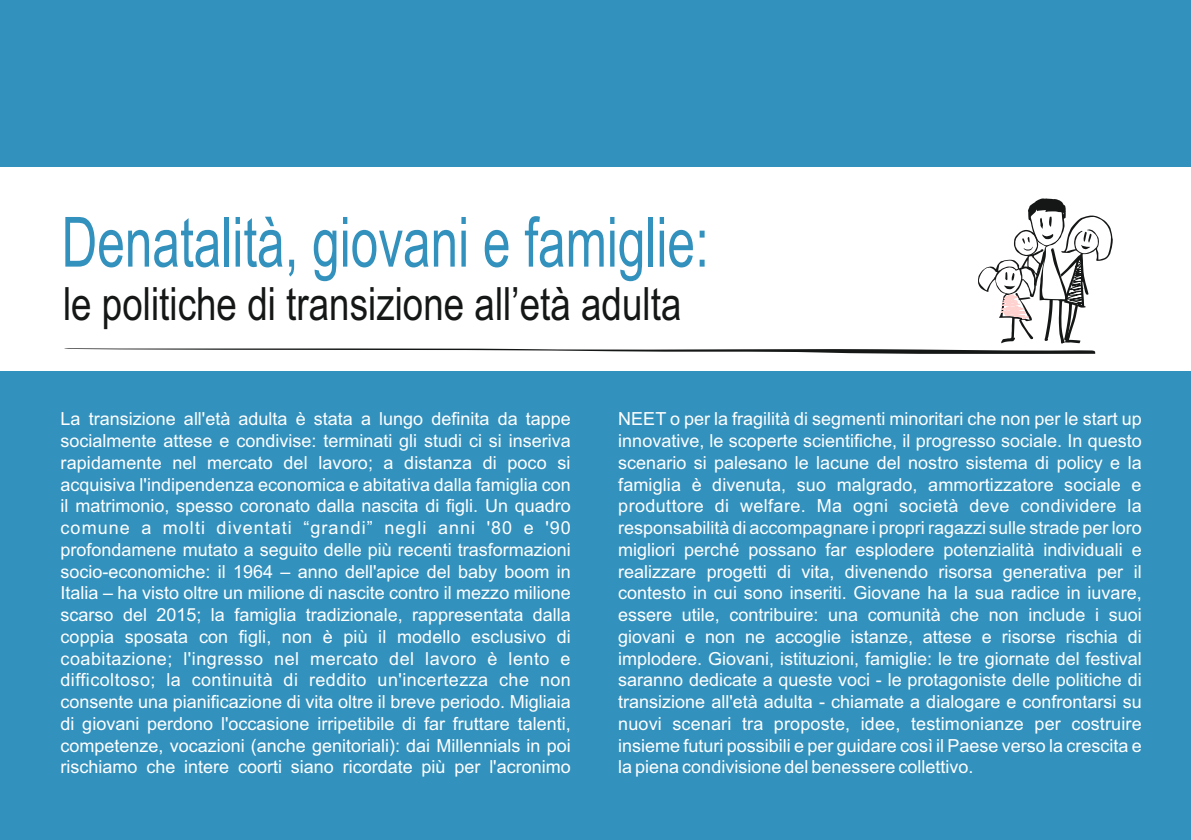
<style>
.page{position:relative;width:1191px;height:840px;background:#fff}
.page>*{position:absolute;margin:0;border:0;box-sizing:border-box;transform-origin:0 0}
.t1{font:69.2px "Arial Narrow";color:#3391bd;scale:.87 1}
.t2{font:45.8px "Arial Narrow";color:#151616}
.t3{font:18px/21.8px "Arial";color:#fff;text-align:justify}
</style>
<div class="page">
<div style="left:0;top:0;width:1191px;height:839px;background:#3391bd"></div>
<div style="left:0;top:167px;width:1191px;height:203px;background:#fff"></div>
<svg style="left:64px;top:198px;width:1049px;height:156px"></svg>
<h1 class="t1" style="left:62px;top:216px;width:745px">Denatalità, giovani e famiglie:</h1>
<h2 class="t2" style="left:63px;top:286px;width:620px">le politiche di transizione all’età adulta</h2>
<p class="t3" style="left:60px;top:409px;width:512px">La transizione all'età adulta è stata a lungo definita da tappe socialmente attese e condivise: terminati gli studi ci si inseriva rapidamente nel mercato del lavoro; a distanza di poco si acquisiva l'indipendenza economica e abitativa dalla famiglia con il matrimonio, spesso coronato dalla nascita di figli. Un quadro comune a molti diventati “grandi” negli anni '80 e '90 profondamene mutato a seguito delle più recenti trasformazioni socio-economiche: il 1964 – anno dell'apice del baby boom in Italia – ha visto oltre un milione di nascite contro il mezzo milione scarso del 2015; la famiglia tradizionale, rappresentata dalla coppia sposata con figli, non è più il modello esclusivo di coabitazione; l'ingresso nel mercato del lavoro è lento e difficoltoso; la continuità di reddito un'incertezza che non consente una pianificazione di vita oltre il breve periodo. Migliaia di giovani perdono l'occasione irripetibile di far fruttare talenti, competenze, vocazioni (anche genitoriali): dai Millennials in poi rischiamo che intere coorti siano ricordate più per l'acronimo</p>
<p class="t3" style="left:618px;top:409px;width:525px">NEET o per la fragilità di segmenti minoritari che non per le start up innovative, le scoperte scientifiche, il progresso sociale. In questo scenario si palesano le lacune del nostro sistema di policy e la famiglia è divenuta, suo malgrado, ammortizzatore sociale e produttore di welfare. Ma ogni società deve condividere la responsabilità di accompagnare i propri ragazzi sulle strade per loro migliori perché possano far esplodere potenzialità individuali e realizzare progetti di vita, divenendo risorsa generativa per il contesto in cui sono inseriti. Giovane ha la sua radice in iuvare, essere utile, contribuire: una comunità che non include i suoi giovani e non ne accoglie istanze, attese e risorse rischia di implodere. Giovani, istituzioni, famiglie: le tre giornate del festival saranno dedicate a queste voci - le protagoniste delle politiche di transizione all'età adulta - chiamate a dialogare e confrontarsi su nuovi scenari tra proposte, idee, testimonianze per costruire insieme futuri possibili e per guidare così il Paese verso la crescita e la piena condivisione del benessere collettivo.</p>
</div>
